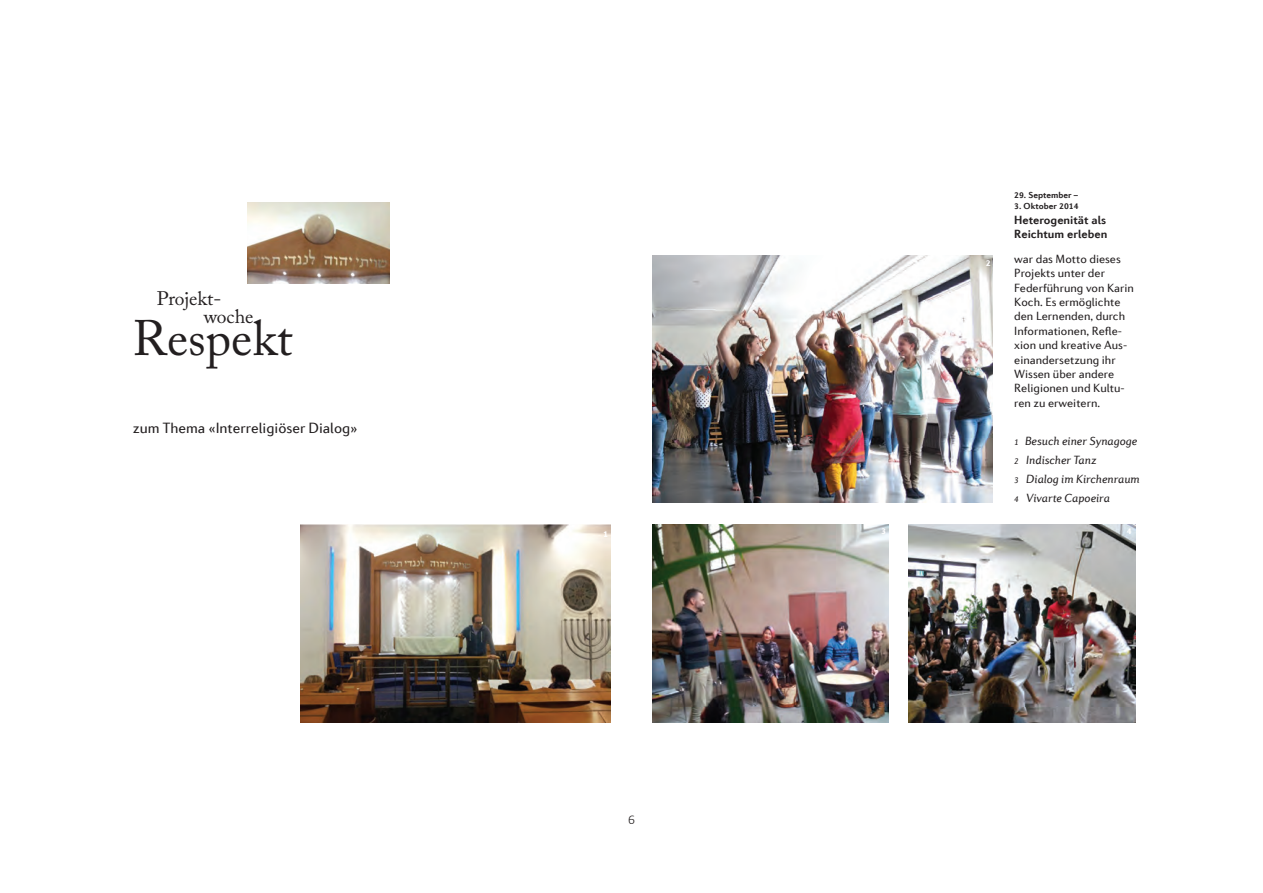
<style>
.page{position:relative;width:1263px;height:893px;background:#fff}
.page>*{position:absolute;margin:0;border:0;box-sizing:border-box;transform-origin:0 0}
.t1{font:49.5px "Adobe Caslon Pro";color:#231f20}
.t2{font:19.5px "Adobe Caslon Pro";color:#231f20}
.t3{font:15px "Diverda Sans Com";color:#231f20}
.t4{font:300 13.5px "Calibri";color:#231f20}
.t5{font:12px/14.4px "Diverda Sans Com";color:#231f20}
.t6{font:italic 12px/18.9px "Diverda Sans Com";color:#231f20}
.t7{font:700 12px/14.4px "Diverda Sans Com";color:#231f20}
.t8{font:700 9px "Diverda Sans Com";color:#231f20}
.t9{font:900 9px "Diverda Sans Com";color:#fff}
.s1{font-size:9px}
</style>
<div class="page">
<img style="left:653px;top:524px;width:235px;height:199px">
<img style="left:300px;top:524px;width:310px;height:199px">
<img style="left:653px;top:256px;width:340px;height:246px">
<img style="left:908px;top:524px;width:227px;height:199px">
<img style="left:248px;top:202px;width:141px;height:81px">
<h2 class="t2" style="left:157px;top:287px;width:66px">Projekt-</h2>
<h1 class="t1" style="left:133px;top:309px;width:162px">Respekt</h1>
<h2 class="t2" style="left:204px;top:305px;width:51px">woche</h2>
<p class="t3" style="left:133px;top:419px;width:226px">zum Thema «Interreligiöser Dialog»</p>
<p class="t9" style="left:603px;top:529px;width:6px">1</p>
<p class="t4" style="left:628px;top:811px;width:8px">6</p>
<p class="t9" style="left:986px;top:258px;width:6px">2</p>
<p class="t8" style="left:1014px;top:190px;width:65px">29. September –</p>
<p class="t8" style="left:1014px;top:201px;width:66px">3. Oktober 2014</p>
<p class="t7" style="left:1014px;top:212px;width:95px">Heterogenität als<br>Reichtum erleben</p>
<p class="t5" style="left:1014px;top:251px;width:121px">war das Motto dieses<br>Projekts unter der<br>Federführung von Karin<br>Koch. Es ermöglichte den Lernenden, durch<br>Informationen, Refle&shy;xion und kreative Aus&shy;einandersetzung ihr<br>Wissen über andere<br>Religionen und Kultu&shy;ren zu erweitern.</p>
<p class="t6" style="left:1014px;top:432px;width:127px"><span class="s1">1</span> Besuch einer Synagoge<br><span class="s1">2</span> Indischer Tanz<br><span class="s1">3</span> Dialog im Kirchenraum<br><span class="s1">4</span> Vivarte Capoeira</p>
<p class="t9" style="left:881px;top:525px;width:6px">3</p>
<p class="t9" style="left:1127px;top:525px;width:6px">4</p>
</div>
